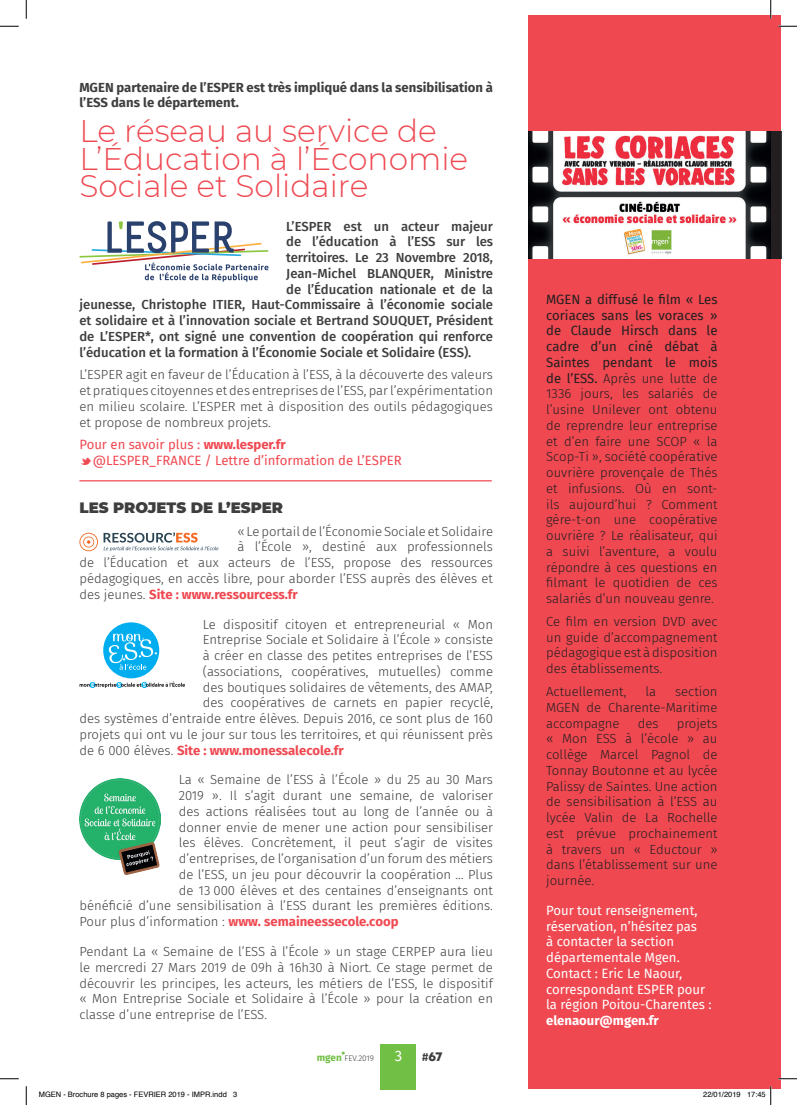
<style>
.page{position:relative;width:797px;height:1105px;background:#fff}
.page>*{position:absolute;margin:0;border:0;box-sizing:border-box;transform-origin:0 0}
.t1{font:300 31.25px/27.5px "Montserrat";color:#ef4851}
.t2{font:900 15px "Montserrat";color:#3e3e3f}
.t3{font:15px "Fira Sans";color:#fff}
.t4{font:300 13.12px/15.8px "Fira Sans";color:#3e3e3f;text-align:justify}
.t5{font:300 13.12px/15.8px "Fira Sans";color:#231f20;text-align:justify}
.t6{font:500 13.12px "Fira Sans";color:#3e3e3f}
.t7{font:13.12px/15.8px "Fira Sans";color:#fff}
.t8{font:700 13.12px "Fira Sans";color:#ef4851}
.t9{font:700 13.12px/15.8px "Fira Sans";color:#3e3e3f}
.t10{font:13.12px/15.8px "Fira Sans";color:#ef4851}
.t11{font:700 13.12px "Fira Sans";color:#fff}
.t12{font:12.88px "Mont Heavy DEMO";color:#3e3e3f}
.t13{font:300 8.12px "Fira Sans";color:#3e3e3f}
.t14{font:7.5px "Helvetica";color:#000}
.s1{font-weight:700}
.s2{font-family:"Social Logos"}
.s3{font-weight:300;color:#3e3e3f}
.s4{font-weight:700;font-size:10px;color:#71bf44}
.s5{font-family:"Fira Sans";font-weight:500;font-size:11.62px}
.s6{font-weight:400}
</style>
<div class="page">
<div style="left:528px;top:16px;width:253px;height:1073px;background:#ef4851"></div>
<svg style="left:79px;top:221px;width:189px;height:61px"></svg>
<svg style="left:79px;top:532px;width:139px;height:19px"></svg>
<svg style="left:79px;top:681px;width:106px;height:7px"></svg>
<div style="left:103px;top:622px;width:56px;height:56px;background:#00aeef;border-radius:50%"></div>
<svg style="left:109px;top:634px;width:48px;height:36px"></svg>
<img style="left:79px;top:778px;width:82px;height:97px">
<hr style="left:79px;top:480px;width:413px;height:1px;background:#ef4851">
<div style="left:769px;top:131px;width:12px;height:128px;background:#231f20"></div>
<img style="left:528px;top:131px;width:242px;height:128px">
<div style="left:381px;top:1044px;width:35px;height:45px;background:#71bf44"></div>
<svg style="left:341px;top:1051px;width:4px;height:4px"></svg>
<svg style="left:0;top:25px;width:19px;height:2px"></svg>
<svg style="left:778px;top:25px;width:19px;height:2px"></svg>
<svg style="left:0;top:1078px;width:19px;height:1px"></svg>
<svg style="left:778px;top:1078px;width:19px;height:1px"></svg>
<svg style="left:25px;top:0;width:2px;height:19px"></svg>
<svg style="left:25px;top:1086px;width:2px;height:19px"></svg>
<svg style="left:770px;top:0;width:1px;height:19px"></svg>
<svg style="left:770px;top:1086px;width:1px;height:19px"></svg>
<p class="t9" style="left:79px;top:78px;width:415px">MGEN partenaire de l’ESPER est très impliqué dans la sensibilisation à l’ESS dans le département.</p>
<h1 class="t1" style="left:79px;top:116px;width:390px">Le réseau au service de<br>L’Éducation à l’Économie<br>Sociale et Solidaire</h1>
<p class="t6" style="left:286px;top:215px;width:208px">L’ESPER est un acteur majeur</p>
<p class="t6" style="left:286px;top:231px;width:208px">de l’éducation à l’ESS sur les</p>
<p class="t6" style="left:286px;top:247px;width:208px">territoires. Le 23 Novembre 2018,</p>
<p class="t6" style="left:286px;top:263px;width:208px">Jean-Michel BLANQUER, Ministre</p>
<p class="t6" style="left:286px;top:278px;width:208px">de l’Éducation nationale et de la</p>
<p class="t6" style="left:79px;top:294px;width:415px">jeunesse, Christophe ITIER, Haut-Commissaire à l’économie sociale</p>
<p class="t6" style="left:79px;top:310px;width:415px">et solidaire et à l’innovation sociale et Bertrand SOUQUET, Président</p>
<p class="t6" style="left:79px;top:326px;width:415px">de L’ESPER*, ont signé une convention de coopération qui renforce</p>
<p class="t6" style="left:79px;top:341px;width:393px">l’éducation et la formation à l’Économie Sociale et Solidaire (ESS).</p>
<p class="t4" style="left:79px;top:367px;width:415px">L’ESPER agit en faveur de l’Éducation à l’ESS, à la découverte des valeurs et pratiques citoyennes et des entreprises de l’ESS, par l’expérimentation en milieu scolaire. L’ESPER met à disposition des outils pédagogiques et propose de nombreux projets.</p>
<p class="t10" style="left:79px;top:437px;width:324px">Pour en savoir plus : <span class="s1">www.lesper.fr<br></span><span class="s2">M</span>@LESPER_FRANCE / Lettre d’information de L’ESPER</p>
<p class="t2" style="left:79px;top:496px;width:205px">LES PROJETS DE L’ESPER</p>
<p class="t4" style="left:237px;top:523px;width:257px">« Le portail de l’Économie Sociale et Solidaire</p>
<p class="t4" style="left:237px;top:539px;width:257px">à l’École », destiné aux professionnels</p>
<p class="t4" style="left:79px;top:554px;width:415px">de l’Éducation et aux acteurs de l’ESS, propose des ressources</p>
<p class="t4" style="left:79px;top:570px;width:415px">pédagogiques, en accès libre, pour aborder l’ESS auprès des élèves et</p>
<p class="t8" style="left:79px;top:583px;width:220px"><span class="s3">des jeunes.</span> Site : www.ressourcess.fr</p>
<p class="t4" style="left:203px;top:616px;width:292px">Le dispositif citoyen et entrepreneurial « Mon</p>
<p class="t4" style="left:203px;top:632px;width:292px">Entreprise Sociale et Solidaire à l’École » consiste</p>
<p class="t4" style="left:203px;top:647px;width:292px">à créer en classe des petites entreprises de l’ESS</p>
<p class="t4" style="left:203px;top:663px;width:292px">(associations, coopératives, mutuelles) comme</p>
<p class="t4" style="left:203px;top:679px;width:292px">des boutiques solidaires de vêtements, des AMAP,</p>
<p class="t4" style="left:203px;top:695px;width:292px">des coopératives de carnets en papier recyclé,</p>
<p class="t4" style="left:79px;top:710px;width:415px">des systèmes d’entraide entre élèves. Depuis 2016, ce sont plus de 160</p>
<p class="t4" style="left:79px;top:726px;width:415px">projets qui ont vu le jour sur tous les territoires, et qui réunissent près</p>
<p class="t8" style="left:79px;top:739px;width:266px"><span class="s3">de 6 000 élèves.</span> Site : www.monessalecole.fr</p>
<p class="t4" style="left:179px;top:772px;width:316px">La « Semaine de l’ESS à l’École » du 25 au 30 Mars</p>
<p class="t4" style="left:179px;top:788px;width:316px">2019 ». Il s’agit durant une semaine, de valoriser</p>
<p class="t4" style="left:179px;top:803px;width:316px">des actions réalisées tout au long de l’année ou à</p>
<p class="t4" style="left:179px;top:819px;width:316px">donner envie de mener une action pour sensibiliser</p>
<p class="t4" style="left:179px;top:835px;width:316px">les élèves. Concrètement, il peut s’agir de visites</p>
<p class="t4" style="left:179px;top:851px;width:316px">d’entreprises, de l’organisation d’un forum des métiers</p>
<p class="t4" style="left:179px;top:866px;width:316px">de l’ESS, un jeu pour découvrir la coopération … Plus</p>
<p class="t4" style="left:179px;top:882px;width:316px">de 13 000 élèves et des centaines d’enseignants ont</p>
<p class="t4" style="left:79px;top:898px;width:415px">bénéficié d’une sensibilisation à l’ESS durant les premières éditions.</p>
<p class="t8" style="left:79px;top:910px;width:320px"><span class="s3">Pour plus d’information :</span> www. semaineessecole.coop</p>
<p class="t4" style="left:79px;top:944px;width:415px">Pendant La « Semaine de l’ESS à l’École » un stage CERPEP aura lieu le mercredi 27 Mars 2019 de 09h à 16h30 à Niort. Ce stage permet de découvrir les principes, les acteurs, les métiers de l’ESS, le dispositif « Mon Entreprise Sociale et Solidaire à l’École » pour la création en classe d’une entreprise de l’ESS.</p>
<p class="t13" style="left:317px;top:1052px;width:59px"><span class="s4">mgen</span> FEV.2019</p>
<p class="t3" style="left:395px;top:1044px;width:9px">3</p>
<p class="t12" style="left:422px;top:1049px;width:22px"><span class="s5">#</span>67</p>
<p class="t5" style="left:546px;top:291px;width:173px"><span class="s6">MGEN a diffusé le film « Les coriaces sans les voraces » de Claude Hirsch dans le cadre d’un ciné débat à Saintes pendant le mois de l’ESS.</span> Après une lutte de 1336 jours, les salariés de l’usine Unilever ont obtenu de reprendre leur entreprise et d’en faire une SCOP « la Scop-Ti », société coopérative ouvrière provençale de Thés et infusions. Où en sont&shy;ils aujourd’hui ? Comment gère-t-on une coopérative ouvrière ? Le réalisateur, qui a suivi l’aventure, a voulu répondre à ces questions en filmant le quotidien de ces salariés d’un nouveau genre.</p>
<p class="t5" style="left:546px;top:613px;width:173px">Ce film en version DVD avec un guide d’accompagnement pédagogique est à disposition des établissements.</p>
<p class="t5" style="left:546px;top:683px;width:82px">Actuellement,</p>
<p class="t5" style="left:645px;top:683px;width:12px">la</p>
<p class="t5" style="left:546px;top:683px;width:173px;text-indent:129px">section MGEN de Charente-Maritime accompagne</p>
<p class="t5" style="left:546px;top:715px;width:173px;text-indent:131px">projets « Mon ESS à l’école » au collège Marcel Pagnol de Tonnay Boutonne et au lycée Palissy de Saintes. Une action de sensibilisation à l’ESS au lycée Valin de La Rochelle est prévue prochainement à travers un « Eductour » dans l’établissement sur une journée.</p>
<p class="t7" style="left:546px;top:902px;width:167px">Pour tout renseignement, réservation, n’hésitez pas<br>à contacter la section départementale Mgen.<br>Contact : Eric Le Naour, correspondant ESPER pour la région Poitou-Charentes :</p>
<p class="t11" style="left:546px;top:1009px;width:114px">elenaour@mgen.fr</p>
<p class="t5" style="left:637px;top:715px;width:22px">des</p>
<p class="t14" style="left:39px;top:1089px;width:200px">MGEN - Brochure 8 pages - FEVRIER 2019 - IMPR.indd 3</p>
<p class="t14" style="left:703px;top:1089px;width:64px">22/01/2019 17:45</p>
</div>
